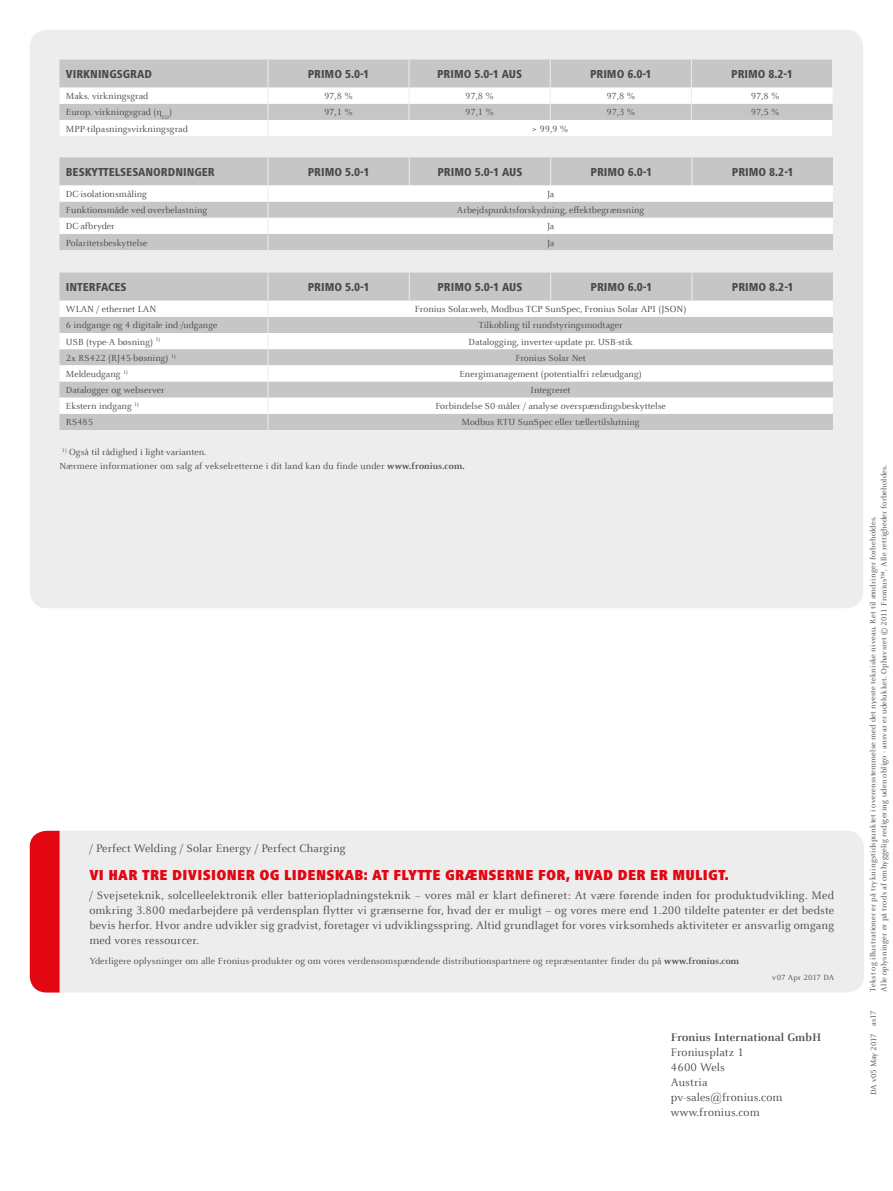
<style>
.page{position:relative;width:893px;height:1191px;background:#fff}
.page>*{position:absolute;margin:0;border:0;box-sizing:border-box;transform-origin:0 0}
.t1{font:900 condensed 15px "Frutiger Next LTW1 G";letter-spacing:.02em;color:#e30613}
.t2{font:12px/15px "Celeste Offc Pro";letter-spacing:.01em;color:#4a4a49;text-align:justify}
.t3{font:800 condensed 12px "Frutiger Next LTW1 G";color:#4a4a49}
.t4{font:700 12px "Celeste Offc Pro";letter-spacing:.01em;color:#4a4a49}
.t5{font:9.75px/13.5px "Celeste Offc Pro";color:#4a4a49}
.t6{font:8.25px/11.2px "Celeste Offc Pro";letter-spacing:.02em;color:#4a4a49}
.t7{font:8.25px "Celeste Offc Pro";letter-spacing:-.01em;color:#4a4a49}
.s1{font-weight:700}
</style>
<div class="page">
<div style="left:30px;top:30px;width:833px;height:578px;background:#ededed;border-radius:17px"></div>
<div style="left:60px;top:831px;width:804px;height:161px;background:#ededed"></div>
<div style="left:30px;top:830px;width:30px;height:162px;background:#e30613"></div>
<svg style="left:60px;top:157px;width:773px;height:93px;background:#dadada"></svg>
<div style="left:60px;top:273px;width:773px;height:157px;background:#c6c6c6"></div>
<svg style="left:60px;top:301px;width:773px;height:113px;background:#e6e6e6"></svg>
<svg style="left:409px;top:273px;width:1px;height:28px"></svg>
<svg style="left:550px;top:273px;width:1px;height:28px"></svg>
<svg style="left:692px;top:273px;width:1px;height:28px"></svg>
<svg style="left:267px;top:273px;width:1px;height:157px"></svg>
<svg style="left:60px;top:60px;width:773px;height:76px;background:#dedede"></svg>
<p class="t3" style="left:66px;top:67px;width:88px">VIRKNINGSGRAD</p>
<p class="t3" style="left:308px;top:67px;width:63px">PRIMO 5.0-1</p>
<p class="t3" style="left:437px;top:67px;width:87px">PRIMO 5.0-1 AUS</p>
<p class="t3" style="left:590px;top:67px;width:63px">PRIMO 6.0-1</p>
<p class="t3" style="left:731px;top:67px;width:63px">PRIMO 8.2-1</p>
<p class="t5" style="left:66px;top:89px;width:84px">Maks. virkningsgrad</p>
<p class="t5" style="left:324px;top:89px;width:30px">97,8 %</p>
<p class="t5" style="left:465px;top:89px;width:30px">97,8 %</p>
<p class="t5" style="left:606px;top:89px;width:30px">97,8 %</p>
<p class="t5" style="left:751px;top:89px;width:30px">97,8 %</p>
<p class="t5" style="left:66px;top:105px;width:108px">Europ. virkningsgrad (η<sub>EU</sub>)</p>
<p class="t5" style="left:324px;top:105px;width:30px">97,1 %</p>
<p class="t5" style="left:465px;top:105px;width:30px">97,1 %</p>
<p class="t5" style="left:606px;top:105px;width:30px">97,3 %</p>
<p class="t5" style="left:751px;top:105px;width:30px">97,5 %</p>
<p class="t5" style="left:66px;top:122px;width:123px">MPP-tilpasningsvirkningsgrad</p>
<p class="t5" style="left:532px;top:122px;width:38px">&gt; 99,9 %</p>
<p class="t3" style="left:66px;top:165px;width:150px">BESKYTTELSESANORDNINGER</p>
<p class="t3" style="left:308px;top:165px;width:63px">PRIMO 5.0-1</p>
<p class="t3" style="left:437px;top:165px;width:87px">PRIMO 5.0-1 AUS</p>
<p class="t3" style="left:590px;top:165px;width:63px">PRIMO 6.0-1</p>
<p class="t3" style="left:732px;top:165px;width:63px">PRIMO 8.2-1</p>
<p class="t5" style="left:66px;top:187px;width:83px">DC-isolationsmåling</p>
<p class="t5" style="left:547px;top:187px;width:9px">Ja</p>
<p class="t5" style="left:66px;top:203px;width:143px">Funktionsmåde ved overbelastning</p>
<p class="t5" style="left:457px;top:203px;width:189px">Arbejdspunktsforskydning, effektbegrænsning</p>
<p class="t5" style="left:66px;top:219px;width:50px">DC-afbryder</p>
<p class="t5" style="left:547px;top:219px;width:9px">Ja</p>
<p class="t5" style="left:66px;top:236px;width:83px">Polaritetsbeskyttelse</p>
<p class="t5" style="left:547px;top:236px;width:9px">Ja</p>
<p class="t3" style="left:66px;top:280px;width:62px">INTERFACES</p>
<p class="t3" style="left:308px;top:280px;width:63px">PRIMO 5.0-1</p>
<p class="t3" style="left:437px;top:280px;width:87px">PRIMO 5.0-1 AUS</p>
<p class="t3" style="left:590px;top:280px;width:63px">PRIMO 6.0-1</p>
<p class="t3" style="left:732px;top:280px;width:63px">PRIMO 8.2-1</p>
<p class="t5" style="left:66px;top:302px;width:92px">WLAN / ethernet LAN</p>
<p class="t5" style="left:415px;top:302px;width:273px">Fronius Solar.web, Modbus TCP SunSpec, Fronius Solar API (JSON)</p>
<p class="t5" style="left:66px;top:318px;width:153px">6 indgange og 4 digitale ind-/udgange</p>
<p class="t5" style="left:478px;top:318px;width:146px">Tilkobling til rundstyringsmodtager</p>
<p class="t5" style="left:66px;top:335px;width:96px">USB (type-A bøsning) <sup>1)</sup></p>
<p class="t5" style="left:469px;top:335px;width:166px">Datalogging, inverter-update pr. USB-stik</p>
<p class="t5" style="left:66px;top:351px;width:111px">2x RS422 (RJ45-bøsning) <sup>1)</sup></p>
<p class="t5" style="left:515px;top:351px;width:72px">Fronius Solar Net</p>
<p class="t5" style="left:66px;top:367px;width:63px">Meldeudgang <sup>1)</sup></p>
<p class="t5" style="left:459px;top:367px;width:184px">Energimanagement (potentialfri relæudgang)</p>
<p class="t5" style="left:66px;top:383px;width:100px">Datalogger og webserver</p>
<p class="t5" style="left:531px;top:383px;width:42px">Integreret</p>
<p class="t5" style="left:66px;top:399px;width:75px">Ekstern indgang <sup>1)</sup></p>
<p class="t5" style="left:435px;top:399px;width:232px">Forbindelse S0-måler / analyse overspændingsbeskyttelse</p>
<p class="t5" style="left:66px;top:415px;width:29px">RS485</p>
<p class="t5" style="left:462px;top:415px;width:180px">Modbus RTU SunSpec eller tællertilslutning</p>
<p class="t5" style="left:60px;top:445px;width:406px"><sup>1)</sup> Også til rådighed i light-varianten.<br>Nærmere informationer om salg af vekselretterne i dit land kan du finde under <span class="s1">www.fronius.com.</span></p>
<p class="t2" style="left:89px;top:840px;width:258px">/ Perfect Welding / Solar Energy / Perfect Charging</p>
<h1 class="t1" style="left:89px;top:866px;width:641px">VI HAR TRE DIVISIONER OG LIDENSKAB: AT FLYTTE GRÆNSERNE FOR, HVAD DER ER MULIGT.</h1>
<p class="t2" style="left:89px;top:887px;width:746px">/ Svejseteknik, solcelleelektronik eller batteriopladningsteknik − vores mål er klart defineret: At være førende inden for produktudvikling. Med omkring 3.800 medarbejdere på verdensplan flytter vi grænserne for, hvad der er muligt – og vores mere end 1.200 tildelte patenter er det bedste bevis herfor. Hvor andre udvikler sig gradvist, foretager vi udviklingsspring. Altid grundlaget for vores virksomheds aktiviteter er ansvarlig omgang med vores ressourcer.</p>
<p class="t5" style="left:89px;top:954px;width:651px">Yderligere oplysninger om alle Fronius-produkter og om vores verdensomspændende distributionspartnere og repræsentanter finder du på <span class="s1">www.fronius.com</span></p>
<p class="t6" style="left:772px;top:972px;width:63px">v07 Apr 2017 DA</p>
<p class="t4" style="left:671px;top:1030px;width:152px">Fronius International GmbH</p>
<p class="t2" style="left:671px;top:1045px;width:113px;text-align:left">Froniusplatz 1<br>4600 Wels<br>Austria pv-sales@fronius.com www.fronius.com</p>
<p class="t6" style="left:867px;top:991px;width:528px;rotate:-90deg">Tekst og illustrationer er på trykningstidspunktet i overensstemmelse med det nyeste tekniske niveau. Ret til ændringer forbeholdes.<br>Alle oplysninger er på trods af omhyggelig redigering uden obligo - ansvar er udelukket. Ophavsret © 2011 Fronius™. Alle rettigheder forbeholdes.</p>
<p class="t6" style="left:868px;top:1026px;width:17px;rotate:-90deg">as17</p>
<p class="t7" style="left:869px;top:1094px;width:63px;rotate:-90deg">DA v05 May 2017</p>
</div>
